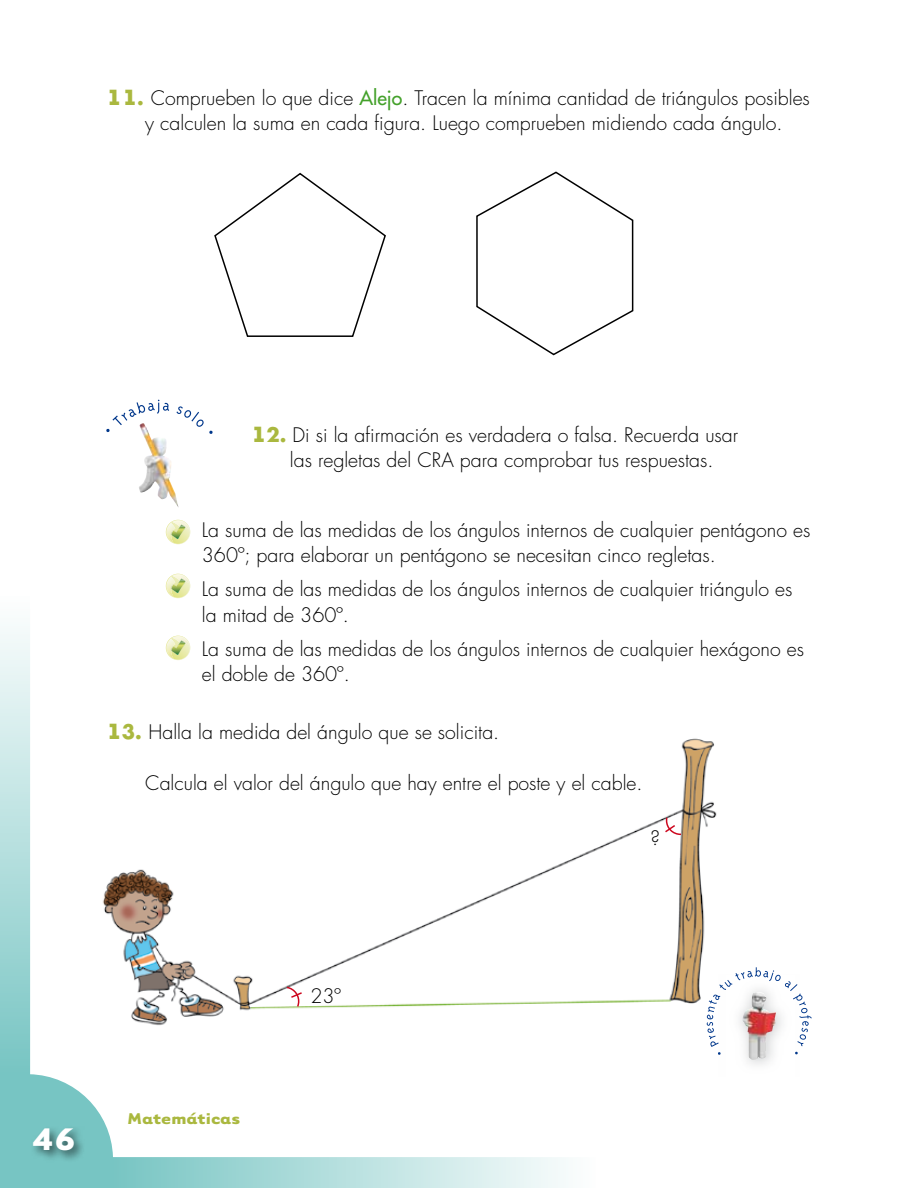
<style>
.page{position:relative;width:918px;height:1188px;background:#fff}
.page>*{position:absolute;margin:0;border:0;box-sizing:border-box;transform-origin:0 0}
.t1{font:700 36px "Tarzana Wide";color:#fff}
.t2{font:300 19.5px/25.5px "Futura";color:#000}
.t3{font:700 18px "Tarzana Wide";color:#aab83f}
.s1{font-family:"Tarzana Wide";font-weight:700;font-size:25.5px;color:#aab83f}
.s2{font-weight:700;color:#aab83f}
.s3{font-weight:400;color:#44a12b}
</style>
<div class="page">
<img style="left:596px;top:738px;width:121px;height:287px">
<svg style="left:663px;top:816px;width:20px;height:20px"></svg>
<svg style="left:166px;top:520px;width:24px;height:24px"></svg>
<svg style="left:0;top:574px;width:596px;height:614px"></svg>
<svg style="left:707px;top:967px;width:105px;height:88px"></svg>
<img style="left:742px;top:992px;width:34px;height:68px">
<img style="left:139px;top:432px;width:40px;height:75px">
<svg style="left:106px;top:400px;width:63px;height:32px"></svg>
<svg style="left:176px;top:406px;width:37px;height:28px"></svg>
<svg style="left:476px;top:171px;width:158px;height:185px"></svg>
<svg style="left:214px;top:172px;width:172px;height:165px"></svg>
<p class="t2" style="left:106px;top:85px;width:705px;text-align:center"><span class="s1">11</span><span class="s2">.</span> Comprueben lo que dice <span class="s3">Alejo</span>. Tracen la mínima cantidad de triángulos posibles y calculen la suma en cada figura. Luego comprueben midiendo cada ángulo.</p>
<p class="t2" style="left:290px;top:422px;width:450px;text-indent:-39px"><span class="s1">1</span><span class="s2">2.</span> Di si la afirmación es verdadera o falsa. Recuerda usar las regletas del CRA para comprobar tus respuestas.</p>
<p class="t2" style="left:202px;top:518px;width:610px">La suma de las medidas de los ángulos internos de cualquier pentágono es<br>360º; para elaborar un pentágono se necesitan cinco regletas.</p>
<p class="t2" style="left:202px;top:577px;width:592px">La suma de las medidas de los ángulos internos de cualquier triángulo es la mitad de 360º.</p>
<p class="t2" style="left:202px;top:637px;width:604px">La suma de las medidas de los ángulos internos de cualquier hexágono es el doble de 360º.</p>
<p class="t2" style="left:106px;top:720px;width:395px"><span class="s1">1</span><span class="s2">3.</span> Halla la medida del ángulo que se solicita.</p>
<p class="t2" style="left:145px;top:771px;width:499px">Calcula el valor del ángulo que hay entre el poste y el cable.</p>
<p class="t2" style="left:651px;top:826px;width:11px">?</p>
<h1 class="t1" style="left:32px;top:1115px;width:45px">46</h1>
<p class="t3" style="left:128px;top:1106px;width:114px">Matemáticas</p>
<p class="t2" style="left:310px;top:984px;width:32px">23º</p>
</div>
